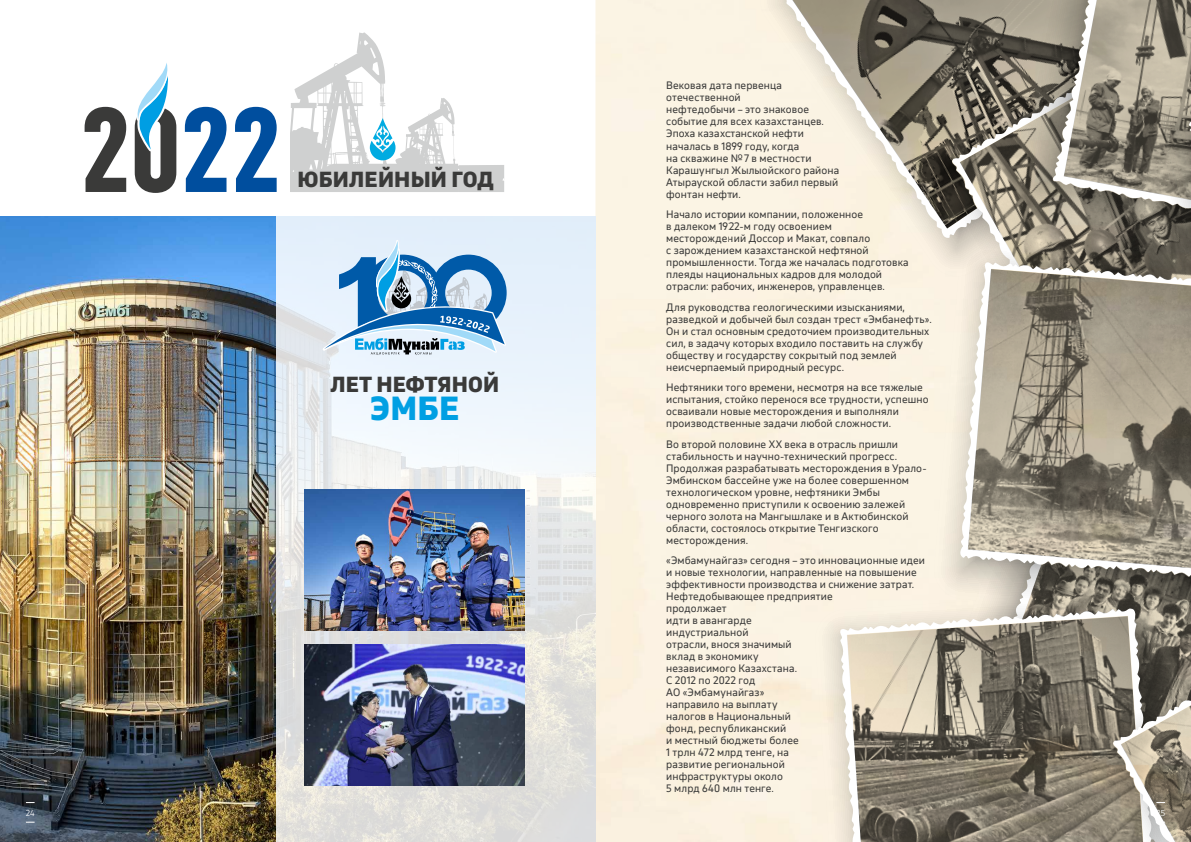
<style>
.page{position:relative;width:1191px;height:842px;background:#fff}
.page>*{position:absolute;margin:0;border:0;box-sizing:border-box;transform-origin:0 0}
.t1{font:900 condensed 118.2px "DIN Pro";color:#3a3a39}
.t2{font:900 31px "November LCG";color:#009fe3}
.t3{font:900 20.2px "November LCG";letter-spacing:.01em;color:#3a3a39}
.t4{font:10px/12px "November LCG";letter-spacing:.01em;color:#3a3a39}
.t5{font:300 8px "November LCG";color:#fff}
.s1{color:#004e9e}
</style>
<div class="page">
<div style="left:916px;top:464px;width:18px;height:125px;background:#fbf4e4"></div>
<svg style="left:815px;top:589px;width:119px;height:253px;background:#f8efdf"></svg>
<svg style="left:839px;top:607px;width:95px;height:235px;background:#f0e9dc"></svg>
<div style="left:760px;top:0;width:170px;height:276px;background:#fbf3e3"></div>
<svg style="left:781px;top:0;width:149px;height:238px;background:#f9f1e0"></svg>
<svg style="left:934px;top:243px;width:88px;height:373px;background:#f3ebdc"></svg>
<svg style="left:959px;top:282px;width:63px;height:302px;background:#e5dfd2"></svg>
<img style="left:0;top:216px;width:276px;height:626px">
<svg style="left:276px;top:216px;width:319px;height:626px"></svg>
<svg style="left:322px;top:240px;width:184px;height:115px;background:#8eb7d7"></svg>
<img style="left:305px;top:644px;width:220px;height:141px">
<img style="left:305px;top:490px;width:220px;height:141px">
<img style="left:846px;top:616px;width:206px;height:226px">
<img style="left:790px;top:0;width:262px;height:229px">
<img style="left:967px;top:282px;width:85px;height:286px">
<img style="left:959px;top:103px;width:93px;height:179px">
<img style="left:1022px;top:565px;width:30px;height:163px">
<svg style="left:290px;top:32px;width:214px;height:160px"></svg>
<svg style="left:137px;top:62px;width:31px;height:88px"></svg>
<svg style="left:1052px;top:0;width:139px;height:842px;background:#90897b"></svg>
<h1 class="t1" style="left:80px;top:58px;width:202px">20<span class="s1">22</span></h1>
<h3 class="t3" style="left:297px;top:162px;width:198px">ЮБИЛЕЙНЫЙ ГОД</h3>
<h3 class="t3" style="left:330px;top:367px;width:170px">ЛЕТ НЕФТЯНОЙ</h3>
<h2 class="t2" style="left:370px;top:382px;width:91px">ЭМБЕ</h2>
<p class="t4" style="left:666px;top:80px;width:174px">Вековая дата первенца отечественной<br>нефтедобычи – это знаковое событие для всех казахстанцев.<br>Эпоха казахстанской нефти началась в 1899 году, когда<br>на скважине №7 в местности<br>Карашунгыл Жылыойского района<br>Атырауской области забил первый фонтан нефти.</p>
<p class="t4" style="left:666px;top:208px;width:244px">Начало истории компании, положенное<br>в далеком 1922-м году освоением месторождений Доссор и Макат, совпало<br>с зарождением казахстанской нефтяной промышленности. Тогда же началась подготовка плеяды национальных кадров для молодой отрасли: рабочих, инженеров, управленцев.</p>
<p class="t4" style="left:666px;top:301px;width:267px">Для руководства геологическими изысканиями, разведкой и добычей был создан трест «Эмбанефть».<br>Он и стал основным средоточием производительных сил, в задачу которых входило поставить на службу обществу и государству сокрытый под землей неисчерпаемый природный ресурс.</p>
<p class="t4" style="left:666px;top:381px;width:264px">Нефтяники того времени, несмотря на все тяжелые испытания, стойко перенося все трудности, успешно осваивали новые месторождения и выполняли производственные задачи любой сложности.</p>
<p class="t4" style="left:666px;top:438px;width:262px">Во второй половине ХХ века в отрасль пришли стабильность и научно-технический прогресс.<br>Продолжая разрабатывать месторождения в Урало-Эмбинском бассейне уже на более совершенном технологическом уровне, нефтяники Эмбы одновременно приступили к освоению залежей черного золота на Мангышлаке и в Актюбинской области, состоялось открытие Тенгизского месторождения.</p>
<p class="t4" style="left:666px;top:554px;width:260px">«Эмбамунайгаз» сегодня – это инновационные идеи и новые технологии, направленные на повышение эффективности производства и снижение затрат.<br>Нефтедобывающее предприятие<br>продолжает<br>идти в авангарде<br>индустриальной<br>отрасли, внося значимый<br>вклад в экономику<br>независимого Казахстана.<br>С 2012 по 2022 год<br>АО «Эмбамунайгаз»<br>направило на выплату<br>налогов в Национальный<br>фонд, республиканский<br>и местный бюджеты более<br>1 трлн 472 млрд тенге, на<br>развитие региональной<br>инфраструктуры около<br>5 млрд 640 млн тенге.</p>
<p class="t5" style="left:26px;top:806px;width:10px">24</p>
<p class="t5" style="left:1156px;top:806px;width:10px">25</p>
</div>
